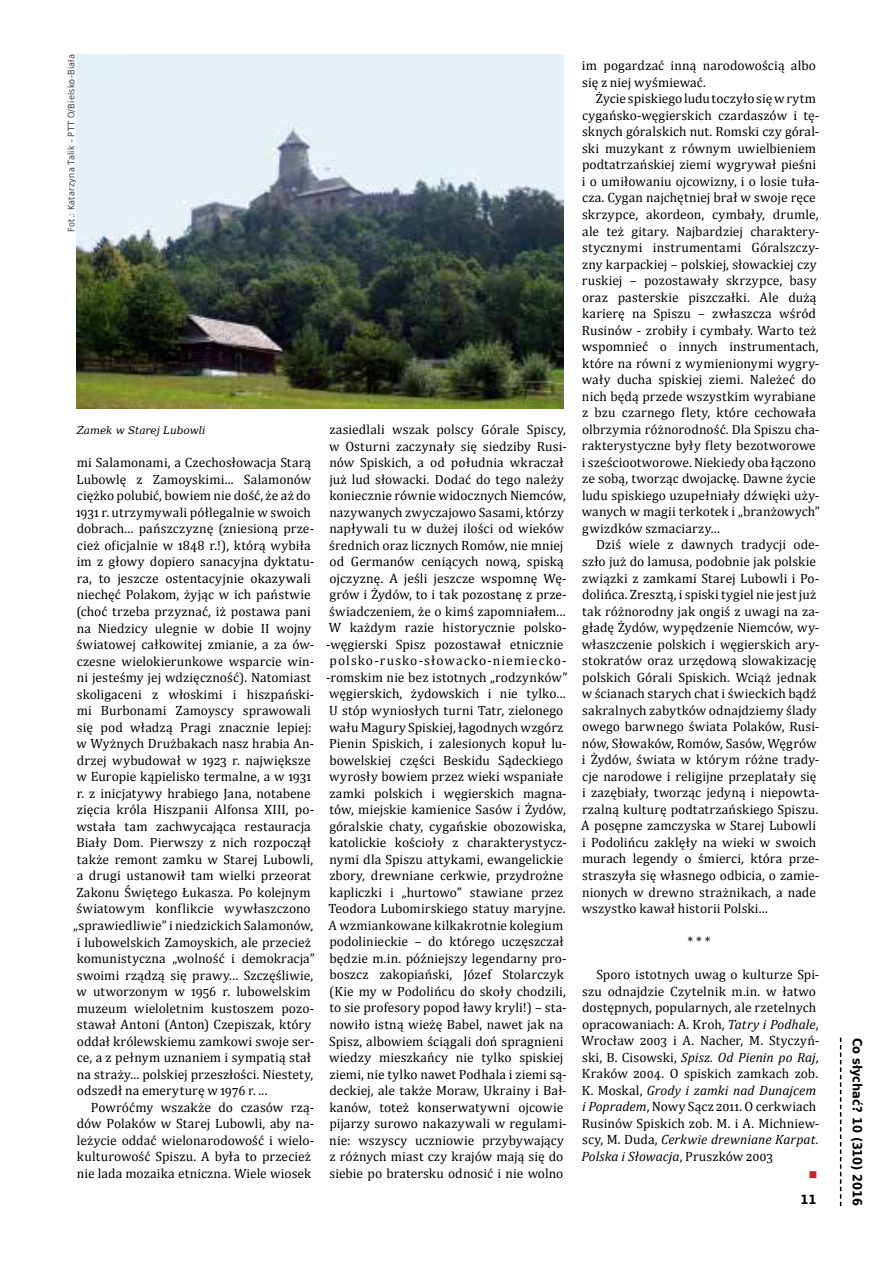
<style>
.page{position:relative;width:893px;height:1263px;background:#fff}
.page>*{position:absolute;margin:0;border:0;box-sizing:border-box;transform-origin:0 0}
.t1{font:13.5px/16.5px "Cambria";letter-spacing:.01em;color:#000}
.t2{font:700 12.75px "DejaVu Sans Condensed";color:#000}
.t3{font:italic 10.5px "DejaVu Serif";letter-spacing:-.005em;color:#000}
.t4{font:9px "DejaVu Sans Condensed";letter-spacing:.02em;color:#414042}
.t5{font:9px "DejaVu Serif";color:#d2232a}
.s1{font-style:italic}
</style>
<div class="page">
<svg style="left:840px;top:1037px;width:1px;height:169px"></svg>
<img style="left:77px;top:54px;width:487px;height:354px">
<p class="t4" style="left:64px;top:232px;width:179px;rotate:-90deg">Fot.: Katarzyna Talik – PTT O/Bielsko-Biała</p>
<p class="t3" style="left:77px;top:422px;width:130px">Zamek w Starej Lubowli</p>
<p class="t1" style="left:73px;top:454px;width:243px">mi Salamonami, a Czechosłowacja Starą Lubowlę z Zamoyskimi... Salamonów ciężko polubić, bowiem nie dość, że aż do 1931 r. utrzymywali półlegalnie w swoich dobrach... pańszczyznę (zniesioną prze&shy;cież oficjalnie w 1848 r.!), którą wybiła im z głowy dopiero sanacyjna dyktatu&shy;ra, to jeszcze ostentacyjnie okazywali niechęć Polakom, żyjąc w ich państwie (choć trzeba przyznać, iż postawa pani na Niedzicy ulegnie w dobie II wojny światowej całkowitej zmianie, a za ów&shy;czesne wielokierunkowe wsparcie win&shy;ni jesteśmy jej wdzięczność). Natomiast skoligaceni z włoskimi i hiszpański&shy;mi Burbonami Zamoyscy sprawowali się pod władzą Pragi znacznie lepiej: w Wyżnych Drużbakach nasz hrabia An&shy;drzej wybudował w 1923 r. największe w Europie kąpielisko termalne, a w 1931 r. z inicjatywy hrabiego Jana, notabene zięcia króla Hiszpanii Alfonsa XIII, po&shy;wstała tam zachwycająca restauracja Biały Dom. Pierwszy z nich rozpoczął także remont zamku w Starej Lubowli, a drugi ustanowił tam wielki przeorat Zakonu Świętego Łukasza. Po kolejnym światowym konflikcie wywłaszczono „sprawiedliwie” i niedzickich Salamonów, i lubowelskich Zamoyskich, ale przecież komunistyczna „wolność i demokracja” swoimi rządzą się prawy... Szczęśliwie, w utworzonym w 1956 r. lubowelskim muzeum wieloletnim kustoszem pozo&shy;stawał Antoni (Anton) Czepiszak, który oddał królewskiemu zamkowi swoje ser&shy;ce, a z pełnym uznaniem i sympatią stał na straży... polskiej przeszłości. Niestety, odszedł na emeryturę w 1976 r. ...</p>
<p class="t1" style="left:77px;top:1099px;width:239px;text-indent:14px">Powróćmy wszakże do czasów rzą&shy;dów Polaków w Starej Lubowli, aby na&shy;leżycie oddać wielonarodowość i wielo&shy;kulturowość Spiszu. A była to przecież nie lada mozaika etniczna. Wiele wiosek</p>
<p class="t1" style="left:326px;top:421px;width:243px">zasiedlali wszak polscy Górale Spiscy, w Osturni zaczynały się siedziby Rusi&shy;nów Spiskich, a od południa wkraczał już lud słowacki. Dodać do tego należy koniecznie równie widocznych Niemców, nazywanych zwyczajowo Sasami, którzy napływali tu w dużej ilości od wieków średnich oraz licznych Romów, nie mniej od Germanów ceniących nową, spiską ojczyznę. A jeśli jeszcze wspomnę Wę&shy;grów i Żydów, to i tak pozostanę z prze&shy;świadczeniem, że o kimś zapomniałem...<br>W każdym razie historycznie polsko--węgierski Spisz pozostawał etnicznie polsko-rusko-słowacko-niemiecko--romskim nie bez istotnych „rodzynków” węgierskich, żydowskich i nie tylko...<br>U stóp wyniosłych turni Tatr, zielonego wału Magury Spiskiej, łagodnych wzgórz Pienin Spiskich, i zalesionych kopuł lu&shy;bowelskiej części Beskidu Sądeckiego wyrosły bowiem przez wieki wspaniałe zamki polskich i węgierskich magna&shy;tów, miejskie kamienice Sasów i Żydów, góralskie chaty, cygańskie obozowiska, katolickie kościoły z charakterystycz&shy;nymi dla Spiszu attykami, ewangelickie zbory, drewniane cerkwie, przydrożne kapliczki i „hurtowo” stawiane przez Teodora Lubomirskiego statuy maryjne.<br>A wzmiankowane kilkakrotnie kolegium podolinieckie – do którego uczęszczał będzie m.in. późniejszy legendarny pro&shy;boszcz zakopiański, Józef Stolarczyk (Kie my w Podolińcu do skoły chodzili, to sie profesory popod ławy kryli!) – sta&shy;nowiło istną wieżę Babel, nawet jak na Spisz, albowiem ściągali doń spragnieni wiedzy mieszkańcy nie tylko spiskiej ziemi, nie tylko nawet Podhala i ziemi są&shy;deckiej, ale także Moraw, Ukrainy i Bał&shy;kanów, toteż konserwatywni ojcowie pijarzy surowo nakazywali w regulami&shy;nie: wszyscy uczniowie przybywający z różnych miast czy krajów mają się do siebie po bratersku odnosić i nie wolno</p>
<p class="t1" style="left:582px;top:57px;width:236px">im pogardzać inną narodowością albo się z niej wyśmiewać.</p>
<p class="t1" style="left:582px;top:90px;width:240px;text-indent:14px">Życie spiskiego ludu toczyło się w rytm cygańsko-węgierskich czardaszów i tę&shy;sknych góralskich nut. Romski czy góral&shy;ski muzykant z równym uwielbieniem podtatrzańskiej ziemi wygrywał pieśni i o umiłowaniu ojcowizny, i o losie tuła&shy;cza. Cygan najchętniej brał w swoje ręce skrzypce, akordeon, cymbały, drumle, ale też gitary. Najbardziej charaktery&shy;stycznymi instrumentami Góralszczy&shy;zny karpackiej – polskiej, słowackiej czy ruskiej – pozostawały skrzypce, basy oraz pasterskie piszczałki. Ale dużą karierę na Spiszu – zwłaszcza wśród Rusinów - zrobiły i cymbały. Warto też wspomnieć o innych instrumentach, które na równi z wymienionymi wygry&shy;wały ducha spiskiej ziemi. Należeć do nich będą przede wszystkim wyrabiane z bzu czarnego flety, które cechowała olbrzymia różnorodność. Dla Spiszu cha&shy;rakterystyczne były flety bezotworowe i sześciootworowe. Niekiedy oba łączono ze sobą, tworząc dwojackę. Dawne życie ludu spiskiego uzupełniały dźwięki uży&shy;wanych w magii terkotek i „branżowych” gwizdków szmaciarzy...</p>
<p class="t1" style="left:581px;top:537px;width:240px;text-indent:15px">Dziś wiele z dawnych tradycji ode&shy;szło już do lamusa, podobnie jak polskie związki z zamkami Starej Lubowli i Po&shy;dolińca. Zresztą, i spiski tygiel nie jest już tak różnorodny jak ongiś z uwagi na za&shy;gładę Żydów, wypędzenie Niemców, wy&shy;właszczenie polskich i węgierskich ary&shy;stokratów oraz urzędową slowakizację polskich Górali Spiskich. Wciąż jednak w ścianach starych chat i świeckich bądź sakralnych zabytków odnajdziemy ślady owego barwnego świata Polaków, Rusi&shy;nów, Słowaków, Romów, Sasów, Węgrów i Żydów, świata w którym różne trady&shy;cje narodowe i religijne przeplatały się i zazębiały, tworząc jedyną i niepowta&shy;rzalną kulturę podtatrzańskiego Spiszu.<br>A posępne zamczyska w Starej Lubowli i Podolińcu zaklęły na wieki w swoich murach legendy o śmierci, która prze&shy;straszyła się własnego odbicia, o zamie&shy;nionych w drewno strażnikach, a nade wszystko kawał historii Polski...</p>
<p class="t1" style="left:687px;top:933px;width:25px">* * *</p>
<p class="t1" style="left:581px;top:966px;width:240px;text-indent:15px">Sporo istotnych uwag o kulturze Spi&shy;szu odnajdzie Czytelnik m.in. w łatwo dostępnych, popularnych, ale rzetelnych opracowaniach: A. Kroh, <span class="s1">Tatry i Podhale</span>, Wrocław 2003 i A. Nacher, M. Styczyń&shy;ski, B. Cisowski, <span class="s1">Spisz. Od Pienin po Raj</span>, Kraków 2004. O spiskich zamkach zob.<br>K. Moskal, <span class="s1">Grody i zamki nad Dunajcem i Popradem</span>, Nowy Sącz 2011. O cerkwiach Rusinów Spiskich zob. M. i A. Michniew&shy;scy, M. Duda, <span class="s1">Cerkwie drewniane Karpat.<br>Polska i Słowacja</span>, Pruszków 2003</p>
<p class="t5" style="left:809px;top:1167px;width:10px">■</p>
<p class="t2" style="left:800px;top:1189px;width:17px">11</p>
<p class="t2" style="left:868px;top:1037px;width:170px;rotate:90deg">Co słychać? 10 (310) 2016</p>
</div>
